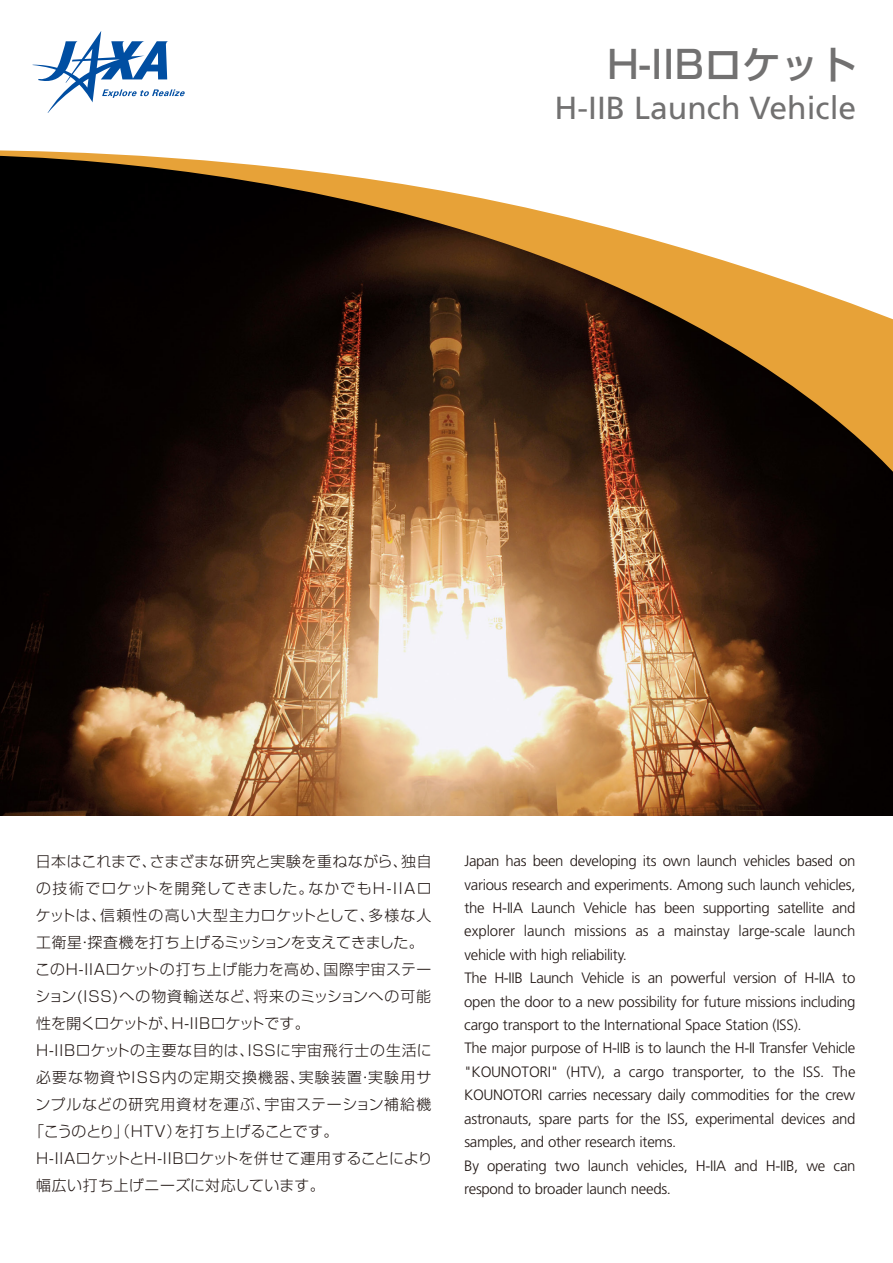
<style>
.page{position:relative;width:893px;height:1263px;background:#fff}
.page>*{position:absolute;margin:0;border:0;box-sizing:border-box;transform-origin:0 0}
.t1{font:500 38.25px "Shin Go Pro";color:#727171}
.t2{font:31.95px "Frutiger";color:#727171}
.t3{font:300 15px/23.4px "Frutiger";letter-spacing:-.02em;color:#221815}
.t4{font:300 14.85px "Shin Go Pro";letter-spacing:.04em;color:#221815}
.t5{font:300 14.85px "Shin Go Pro";letter-spacing:.075em;color:#221815}
.t6{font:300 14.85px "Shin Go Pro";letter-spacing:.015em;color:#221815}
.t7{font:300 14.85px "Shin Go Pro";letter-spacing:.06em;color:#221815}
.t8{font:300 14.85px "Shin Go Pro";letter-spacing:.07em;color:#221815}
.t9{font:300 14.85px "Shin Go Pro";letter-spacing:.005em;color:#221815}
.t10{font:300 14.85px "Shin Go Pro";letter-spacing:.08em;color:#221815}
.t11{font:300 14.85px "Shin Go Pro";letter-spacing:-.005em;color:#221815}
.t12{font:300 14.85px "Shin Go Pro";letter-spacing:-.01em;color:#221815}
</style>
<div class="page">
<img style="left:0;top:487px;width:893px;height:329px">
<svg style="left:0;top:324px;width:893px;height:163px;background:#39210f"></svg>
<svg style="left:0;top:150px;width:893px;height:174px"></svg>
<svg style="left:32px;top:31px;width:153px;height:82px"></svg>
<h1 class="t1" style="left:608px;top:33px;width:251px">H-IIBロケット</h1>
<h2 class="t2" style="left:554px;top:89px;width:303px">H-IIB Launch Vehicle</h2>
<p class="t4" style="left:36px;top:849px;width:397px">日本はこれまで、さまざまな研究と実験を重ねながら、独自</p>
<p class="t5" style="left:36px;top:876px;width:397px">の技術でロケットを開発してきました。なかでもH-IIAロ</p>
<p class="t5" style="left:36px;top:903px;width:397px">ケットは、信頼性の高い大型主力ロケットとして、多様な人</p>
<p class="t9" style="left:36px;top:930px;width:389px">工衛星・探査機を打ち上げるミッションを支えてきました。</p>
<p class="t4" style="left:35px;top:957px;width:397px">このH-IIAロケットの打ち上げ能力を高め、国際宇宙ステー</p>
<p class="t8" style="left:36px;top:984px;width:397px">ション(ISS)への物資輸送など、将来のミッションへの可能</p>
<p class="t12" style="left:36px;top:1011px;width:275px">性を開くロケットが、H-IIBロケットです。</p>
<p class="t7" style="left:35px;top:1038px;width:399px">Ｈ-IIBロケットの主要な目的は、ISSに宇宙飛行士の生活に</p>
<p class="t10" style="left:36px;top:1065px;width:397px">必要な物資やISS内の定期交換機器、実験装置・実験用サ</p>
<p class="t4" style="left:36px;top:1092px;width:397px">ンプルなどの研究用資材を運ぶ、宇宙ステーション補給機</p>
<p class="t11" style="left:29px;top:1119px;width:311px">「こうのとり」（HTV）を打ち上げることです。</p>
<p class="t6" style="left:35px;top:1146px;width:399px">Ｈ-IIAロケットとＨ-IIBロケットを併せて運用することにより</p>
<p class="t4" style="left:36px;top:1173px;width:290px">幅広い打ち上げニーズに対応しています。</p>
<p class="t3" style="left:464px;top:849px;width:393px">Japan has been developing its own launch vehicles based on various research and experiments. Among such launch vehicles, the H-IIA Launch Vehicle has been supporting satellite and explorer launch missions as a mainstay large-scale launch vehicle with high reliability.<br>The H-IIB Launch Vehicle is an powerful version of H-IIA to open the door to a new possibility for future missions including cargo transport to the International Space Station (ISS).<br>The major purpose of H-IIB is to launch the H-II Transfer Vehicle "KOUNOTORI" (HTV), a cargo transporter, to the ISS. The KOUNOTORI carries necessary daily commodities for the crew astronauts, spare parts for the ISS, experimental devices and samples, and other research items.<br>By operating two launch vehicles, H-IIA and H-IIB, we can respond to broader launch needs.</p>
</div>
